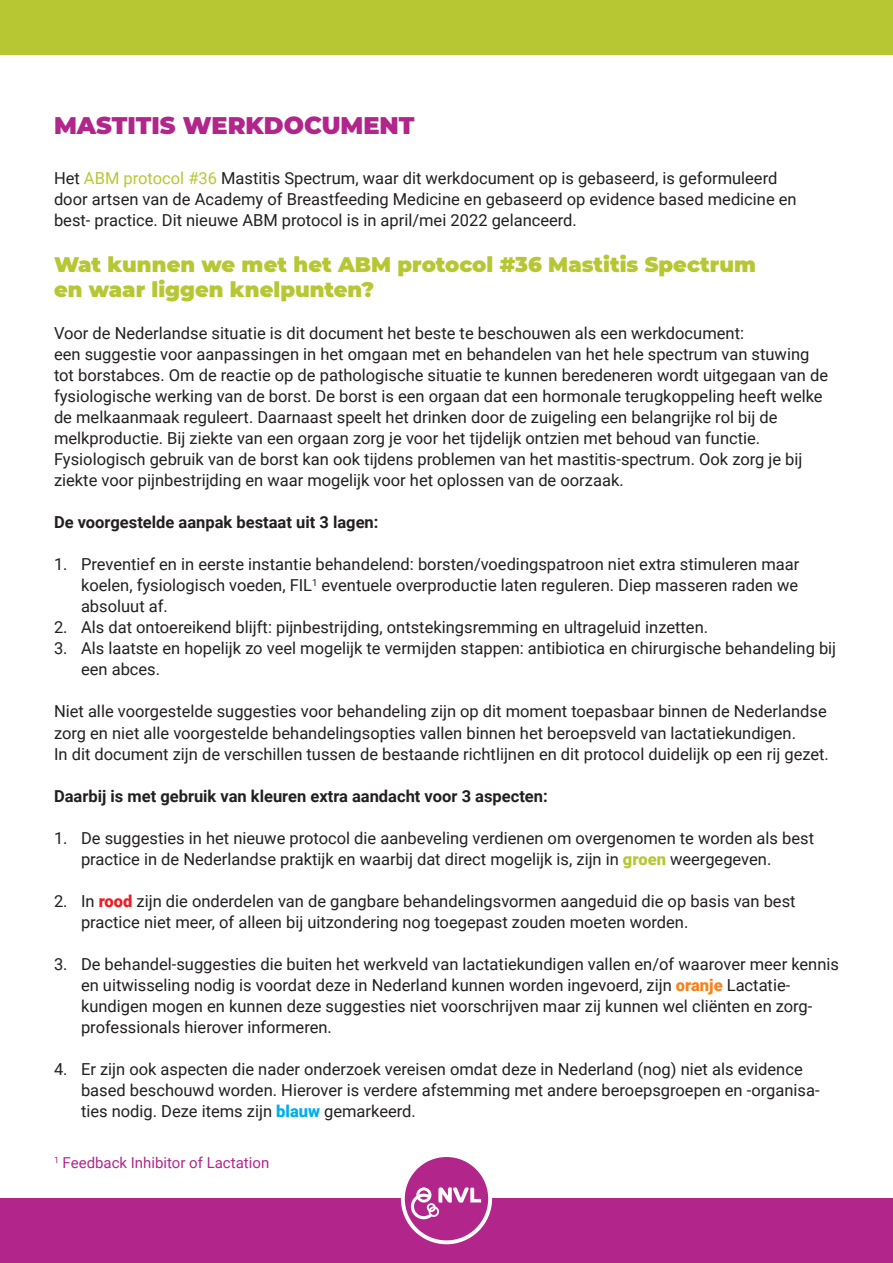
<style>
.page{position:relative;width:893px;height:1263px;background:#fff}
.page>*{position:absolute;margin:0;border:0;box-sizing:border-box;transform-origin:0 0}
.t1{font:900 24px "Montserrat";color:#b2258b}
.t2{font:900 21px/25.2px "Montserrat";color:#b7c733}
.t3{font:16.5px/21px "Roboto";color:#231f20}
.t4{font:700 16.5px "Roboto";color:#231f20}
.t5{font:15px "Roboto";color:#b2258b}
.s1{color:#b7c733}
.s2{font-weight:900;color:#b7c733}
.s3{font-weight:900;color:#ee1d23}
.s4{font-weight:900;color:#f58420}
.s5{font-weight:900;color:#00aeef}
</style>
<div class="page">
<div style="left:0;top:1199px;width:893px;height:64px;background:#b2258b"></div>
<svg style="left:401px;top:1153px;width:91px;height:91px"></svg>
<div style="left:405px;top:1157px;width:83px;height:83px;background:#b2258b;border-radius:50%"></div>
<svg style="left:411px;top:1187px;width:70px;height:32px"></svg>
<div style="left:0;top:0;width:893px;height:54px;background:#b7c733"></div>
<p class="t1" style="left:54px;top:108px;width:362px">MASTITIS WERKDOCUMENT</p>
<p class="t3" style="left:54px;top:167px;width:744px">Het <span class="s1">ABM protocol #36</span> Mastitis Spectrum, waar dit werkdocument op is gebaseerd, is geformuleerd door artsen van de Academy of Breastfeeding Medicine en gebaseerd op evidence based medicine en best- practice. Dit nieuwe ABM protocol is in april/mei 2022 gelanceerd.</p>
<p class="t2" style="left:54px;top:251px;width:703px">Wat kunnen we met het ABM protocol #36 Mastitis Spectrum en waar liggen knelpunten?</p>
<p class="t3" style="left:54px;top:322px;width:776px">Voor de Nederlandse situatie is dit document het beste te beschouwen als een werkdocument:<br>een suggestie voor aanpassingen in het omgaan met en behandelen van het hele spectrum van stuwing tot borstabces. Om de reactie op de pathologische situatie te kunnen beredeneren wordt uitgegaan van de fysiologische werking van de borst. De borst is een orgaan dat een hormonale terugkoppeling heeft welke de melkaanmaak reguleert. Daarnaast speelt het drinken door de zuigeling een belangrijke rol bij de melkproductie. Bij ziekte van een orgaan zorg je voor het tijdelijk ontzien met behoud van functie.<br>Fysiologisch gebruik van de borst kan ook tijdens problemen van het mastitis-spectrum. Ook zorg je bij ziekte voor pijnbestrijding en waar mogelijk voor het oplossen van de oorzaak.</p>
<p class="t4" style="left:54px;top:511px;width:326px">De voorgestelde aanpak bestaat uit 3 lagen:</p>
<p class="t3" style="left:81px;top:553px;width:720px;text-align:justify;text-indent:-27px">1. Preventief en in eerste instantie behandelend: borsten/voedingspatroon niet extra stimuleren maar koelen, fysiologisch voeden, FIL<sup>1</sup> eventuele overproductie laten reguleren. Diep masseren raden we absoluut af.</p>
<p class="t3" style="left:54px;top:616px;width:656px">2. Als dat ontoereikend blijft: pijnbestrijding, ontstekingsremming en ultrageluid inzetten.</p>
<p class="t3" style="left:81px;top:637px;width:757px;text-indent:-27px">3. Als laatste en hopelijk zo veel mogelijk te vermijden stappen: antibiotica en chirurgische behandeling bij een abces.</p>
<p class="t3" style="left:54px;top:700px;width:776px">Niet alle voorgestelde suggesties voor behandeling zijn op dit moment toepasbaar binnen de Nederlandse zorg en niet alle voorgestelde behandelingsopties vallen binnen het beroepsveld van lactatiekundigen.<br>In dit document zijn de verschillen tussen de bestaande richtlijnen en dit protocol duidelijk op een rij gezet.</p>
<p class="t4" style="left:54px;top:784px;width:495px">Daarbij is met gebruik van kleuren extra aandacht voor 3 aspecten:</p>
<p class="t3" style="left:81px;top:826px;width:735px;text-indent:-27px">1. De suggesties in het nieuwe protocol die aanbeveling verdienen om overgenomen te worden als best practice in de Nederlandse praktijk en waarbij dat direct mogelijk is, zijn in <span class="s2">groen</span> weergegeven.</p>
<p class="t3" style="left:81px;top:889px;width:716px;text-indent:-27px">2. In <span class="s3">rood</span> zijn die onderdelen van de gangbare behandelingsvormen aangeduid die op basis van best practice niet meer, of alleen bij uitzondering nog toegepast zouden moeten worden.</p>
<p class="t3" style="left:81px;top:952px;width:759px;text-indent:-27px">3. De behandel-suggesties die buiten het werkveld van lactatiekundigen vallen en/of waarover meer kennis en uitwisseling nodig is voordat deze in Nederland kunnen worden ingevoerd, zijn <span class="s4">oranje</span> Lactatie&shy;kundigen mogen en kunnen deze suggesties niet voorschrijven maar zij kunnen wel cliënten en zorg&shy;professionals hierover informeren.</p>
<p class="t3" style="left:81px;top:1057px;width:740px;text-indent:-27px">4. Er zijn ook aspecten die nader onderzoek vereisen omdat deze in Nederland (nog) niet als evidence based beschouwd worden. Hierover is verdere afstemming met andere beroepsgroepen en -organisa&shy;ties nodig. Deze items zijn <span class="s5">blauw</span> gemarkeerd.</p>
<p class="t5" style="left:54px;top:1152px;width:217px"><sup>1</sup> Feedback Inhibitor of Lactation</p>
</div>
